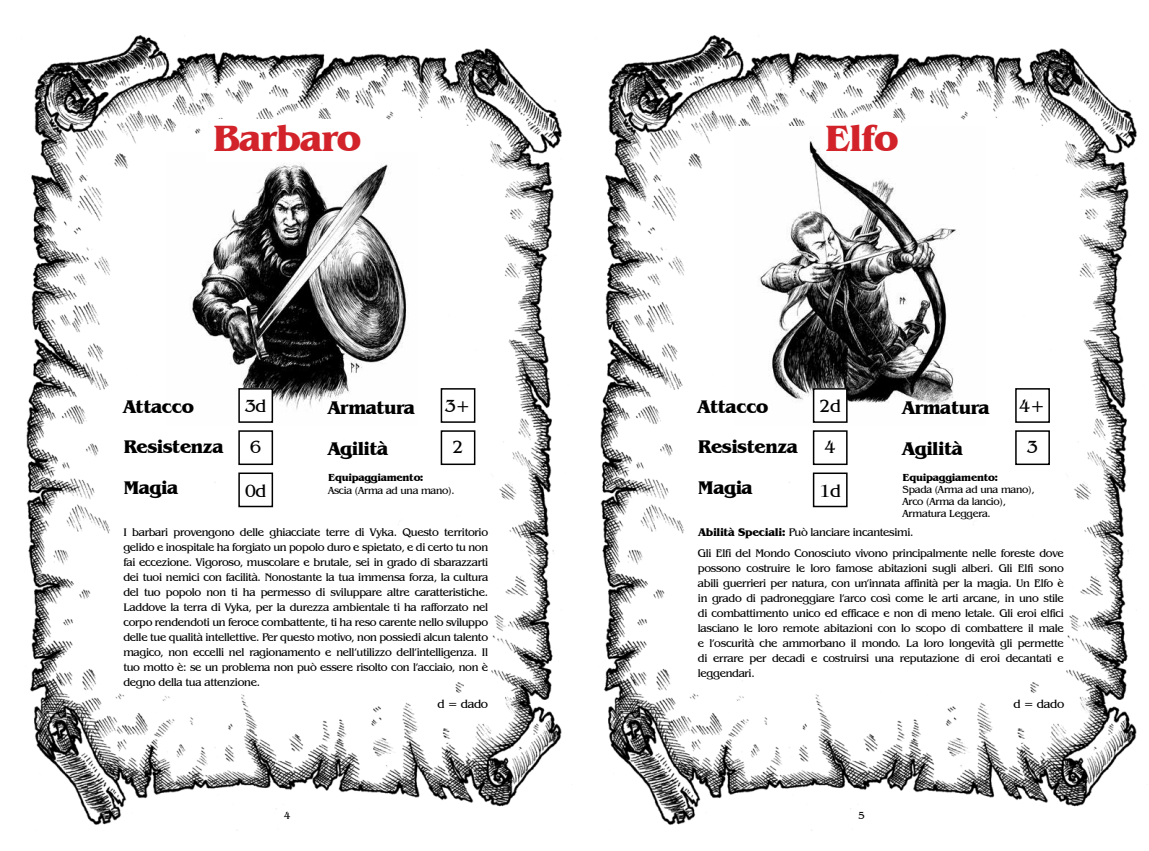
<style>
.page{position:relative;width:1149px;height:851px;background:#fff}
.page>*{position:absolute;margin:0;border:0;box-sizing:border-box;transform-origin:0 0}
.t1{font:700 37.5px "Benguiat IT Cby BT";letter-spacing:-.025em;color:#d2232a}
.t2{font:700 18.75px/40.2px "Benguiat IT Cby BT";letter-spacing:-.025em;color:#000}
.t3{font:18px "Benguiat IT Cby BT";letter-spacing:-.025em;color:#000}
.t4{font:12px "Benguiat IT Cby BT";letter-spacing:-.025em;color:#000}
.t5{font:11.25px/15px "Benguiat IT Cby BT";letter-spacing:-.025em;color:#000;text-align:justify}
.t6{font:10.5px/12px "Benguiat IT Cby BT";letter-spacing:-.025em;color:#000}
.t7{font:700 10.5px "Benguiat IT Cby BT";letter-spacing:-.025em;color:#000}
.s1{font-weight:700}
</style>
<div class="page">
<img style="left:26px;top:35px;width:536px;height:796px">
<div style="left:238px;top:430px;width:35px;height:35px;border:2px solid #000"></div>
<div style="left:440px;top:430px;width:35px;height:35px;border:2px solid #000"></div>
<div style="left:238px;top:472px;width:35px;height:35px;border:2px solid #000"></div>
<img style="left:167px;top:153px;width:251px;height:272px">
<div style="left:239px;top:389px;width:33px;height:33px;background:#fff"></div>
<div style="left:238px;top:388px;width:35px;height:35px;border:2px solid #000"></div>
<div style="left:440px;top:388px;width:35px;height:35px;border:2px solid #000"></div>
<img style="left:600px;top:35px;width:537px;height:796px">
<div style="left:812px;top:430px;width:35px;height:35px;border:2px solid #000"></div>
<div style="left:1014px;top:430px;width:35px;height:35px;border:2px solid #000"></div>
<div style="left:812px;top:472px;width:35px;height:35px;border:2px solid #000"></div>
<img style="left:734px;top:127px;width:252px;height:298px">
<div style="left:813px;top:389px;width:33px;height:33px;background:#fff"></div>
<div style="left:812px;top:388px;width:35px;height:35px;border:2px solid #000"></div>
<div style="left:1014px;top:388px;width:35px;height:35px;border:2px solid #000"></div>
<div style="left:1005px;top:692px;width:62px;height:25px;background:#fff"></div>
<div style="left:429px;top:692px;width:63px;height:25px;background:#fff"></div>
<div style="left:206px;top:119px;width:168px;height:43px;background:#fff"></div>
<div style="left:822px;top:119px;width:77px;height:31px;background:#fff"></div>
<h1 class="t1" style="left:213px;top:115px;width:150px">Barbaro</h1>
<h1 class="t1" style="left:824px;top:115px;width:76px">Elfo</h1>
<h2 class="t2" style="left:123px;top:386px;width:72px">Attacco</h2>
<h3 class="t3" style="left:245px;top:395px;width:23px">3d</h3>
<h2 class="t2" style="left:328px;top:387px;width:89px">Armatura</h2>
<h3 class="t3" style="left:445px;top:395px;width:27px">3+</h3>
<h2 class="t2" style="left:697px;top:386px;width:72px">Attacco</h2>
<h3 class="t3" style="left:819px;top:395px;width:23px">2d</h3>
<h2 class="t2" style="left:902px;top:387px;width:89px">Armatura</h2>
<h3 class="t3" style="left:1019px;top:395px;width:27px">4+</h3>
<h2 class="t2" style="left:123px;top:426px;width:102px">Resistenza<br>Magia</h2>
<h3 class="t3" style="left:250px;top:436px;width:12px">6</h3>
<h2 class="t2" style="left:328px;top:428px;width:62px">Agilità</h2>
<h3 class="t3" style="left:452px;top:436px;width:12px">2</h3>
<p class="t5" style="left:123px;top:524px;width:366px">I barbari provengono delle ghiacciate terre di Vyka. Questo territorio gelido e inospitale ha forgiato un popolo duro e spietato, e di certo tu non fai eccezione. Vigoroso, muscolare e brutale, sei in grado di sbarazzarti dei tuoi nemici con facilità. Nonostante la tua immensa forza, la cultura del tuo popolo non ti ha permesso di sviluppare altre caratteristiche.<br>Laddove la terra di Vyka, per la durezza ambientale ti ha rafforzato nel corpo rendendoti un feroce combattente, ti ha reso carente nello sviluppo delle tue qualità intellettive. Per questo motivo, non possiedi alcun talento magico, non eccelli nel ragionamento e nell’utilizzo dell’intelligenza. Il tuo motto è: se un problema non può essere risolto con l’acciaio, non è degno della tua attenzione.</p>
<p class="t7" style="left:328px;top:470px;width:97px">Equipaggiamento:</p>
<p class="t6" style="left:328px;top:484px;width:128px">Ascia (Arma ad una mano).</p>
<h3 class="t3" style="left:245px;top:479px;width:23px">0d</h3>
<h2 class="t2" style="left:697px;top:426px;width:102px">Resistenza<br>Magia</h2>
<h3 class="t3" style="left:824px;top:436px;width:12px">4</h3>
<h2 class="t2" style="left:902px;top:428px;width:62px">Agilità</h2>
<h3 class="t3" style="left:1026px;top:436px;width:12px">3</h3>
<p class="t7" style="left:902px;top:470px;width:97px">Equipaggiamento:</p>
<p class="t6" style="left:902px;top:483px;width:133px">Spada (Arma ad una mano),<br>Arco (Arma da lancio),<br>Armatura Leggera.</p>
<p class="t5" style="left:698px;top:524px;width:216px"><span class="s1">Abilità Speciali:</span> Può lanciare incantesimi.</p>
<h3 class="t3" style="left:819px;top:479px;width:23px">1d</h3>
<p class="t5" style="left:697px;top:545px;width:367px">Gli Elfi del Mondo Conosciuto vivono principalmente nelle foreste dove possono costruire le loro famose abitazioni sugli alberi. Gli Elfi sono abili guerrieri per natura, con un’innata affinità per la magia. Un Elfo è in grado di padroneggiare l’arco così come le arti arcane, in uno stile di combattimento unico ed efficace e non di meno letale. Gli eroi elfici lasciano le loro remote abitazioni con lo scopo di combattere il male e l’oscurità che ammorbano il mondo. La loro longevità gli permette di errare per decadi e costruirsi una reputazione di eroi decantati e leggendari.</p>
<p class="t4" style="left:437px;top:696px;width:52px">d = dado</p>
<p class="t4" style="left:1013px;top:696px;width:52px">d = dado</p>
<p class="t6" style="left:284px;top:809px;width:8px">4</p>
<p class="t6" style="left:858px;top:809px;width:8px">5</p>
</div>
